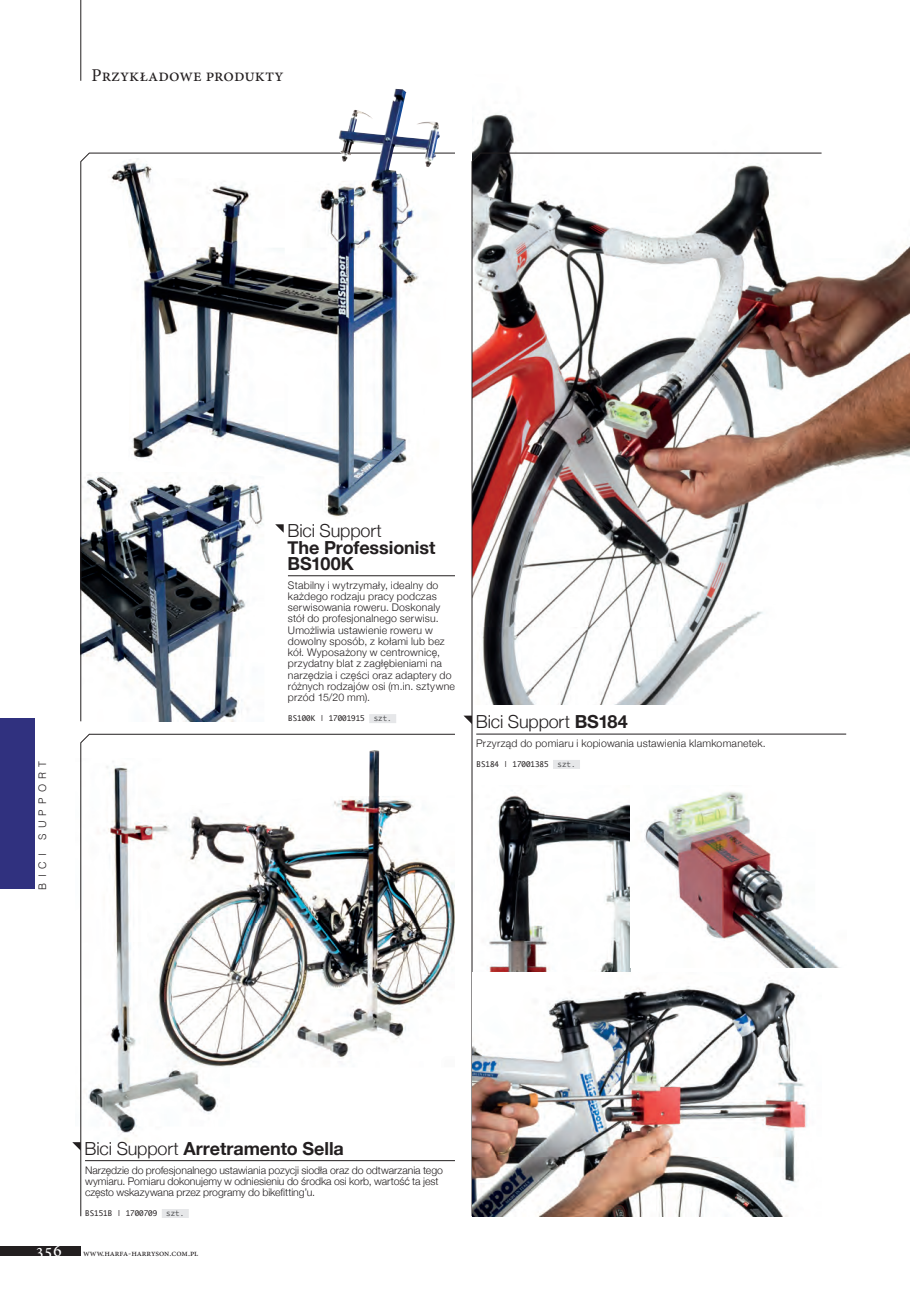
<style>
.page{position:relative;width:910px;height:1297px;background:#fff}
.page>*{position:absolute;margin:0;border:0;box-sizing:border-box;transform-origin:0 0}
.t1{font:700 18px/16.5px "Helvetica Neue";letter-spacing:-.005em;color:#231f20}
.t2{font:300 18px "Helvetica Neue";letter-spacing:-.01em;color:#231f20}
.t3{font:18px "Minion Pro";color:#231f20}
.t4{font:300 10.5px/11.2px "Helvetica Neue";letter-spacing:.015em;color:#231f20}
.t5{font:300 10.5px/11.2px "Helvetica Neue";letter-spacing:-.005em;color:#231f20}
.t6{font:300 10.5px "Helvetica";letter-spacing:.5em;color:#231f20}
.t7{font:9px "Minion Pro";letter-spacing:-.01em;color:#231f20}
.t8{font:7.5px "Monaco";color:#231f20}
.s1{color:#57585a}
.s2{font-weight:700}
.s3{font-weight:300}
.s4{font-size:18px;color:#fff}
</style>
<div class="page">
<svg style="left:464px;top:716px;width:8px;height:8px"></svg>
<hr style="left:476px;top:734px;width:370px;height:1px;background:#231f20">
<img style="left:472px;top:114px;width:438px;height:355px">
<svg style="left:80px;top:153px;width:375px;height:569px"></svg>
<img style="left:472px;top:153px;width:350px;height:819px">
<svg style="left:275px;top:524px;width:9px;height:9px"></svg>
<hr style="left:288px;top:575px;width:167px;height:1px;background:#231f20">
<div style="left:369px;top:714px;width:27px;height:9px;background:#e6e7e9"></div>
<hr style="left:81px;top:0;width:1px;height:81px;background:#231f20">
<img style="left:630px;top:786px;width:208px;height:181px">
<img style="left:472px;top:977px;width:336px;height:239px">
<svg style="left:72px;top:1142px;width:8px;height:8px"></svg>
<div style="left:162px;top:1209px;width:27px;height:9px;background:#e6e7e9"></div>
<svg style="left:80px;top:734px;width:375px;height:482px"></svg>
<img style="left:75px;top:758px;width:154px;height:385px">
<img style="left:107px;top:89px;width:343px;height:435px">
<div style="left:0;top:1247px;width:81px;height:9px;background:#231f20"></div>
<div style="left:0;top:719px;width:34px;height:170px;background:#30317f"></div>
<h1 class="t3" style="left:91px;top:63px;width:194px">Przykładowe produkty</h1>
<p class="t6" style="left:33px;top:840px;width:81px;rotate:-90deg">SUPPORT</p>
<p class="t6" style="left:33px;top:890px;width:38px;rotate:-90deg">BICI</p>
<h1 class="t2" style="left:288px;top:516px;width:96px">Bici Support</h1>
<h1 class="t1" style="left:288px;top:539px;width:149px">The Professionist<br>BS100K</h1>
<p class="t4" style="left:288px;top:579px;width:169px">Stabilny i wytrzymały, idealny do każdego rodzaju pracy podczas serwisowania roweru. Doskonaly stół do profesjonalnego serwisu.<br>Umożliwia ustawienie roweru w dowolny sposób, z kołami lub bez kół. Wyposażony w centrownicę, przydatny blat z zagłębieniami na narzędzia i części oraz adaptery do różnych rodzajów osi (m.in. sztywne przód 15/20 mm).</p>
<p class="t8" style="left:288px;top:712px;width:105px">BS100K | 17001915 <span class="s1">szt.</span></p>
<h1 class="t2" style="left:476px;top:707px;width:154px">Bici Support <span class="s2">BS184</span></h1>
<p class="t4" style="left:476px;top:737px;width:291px">Przyrząd do pomiaru i kopiowania ustawienia klamkomanetek.</p>
<p class="t8" style="left:476px;top:758px;width:101px">BS184 | 17001385 <span class="s1">szt.</span></p>
<h1 class="t1" style="left:85px;top:1141px;width:261px"><span class="s3">Bici Support</span> Arretramento Sella</h1>
<p class="t5" style="left:85px;top:1163px;width:359px">Narzędzie do profesjonalnego ustawiania pozycji siodła oraz do odtwarzania tego wymiaru. Pomiaru dokonujemy w odniesieniu do środka osi korb, wartość ta jest często wskazywana przez programy do bikefitting’u.</p>
<p class="t8" style="left:85px;top:1207px;width:101px">BS151B | 1700709 <span class="s1">szt.</span></p>
<p class="t7" style="left:36px;top:1247px;width:164px"><span class="s4">356</span> www.harfa-harryson.com.pl</p>
</div>
